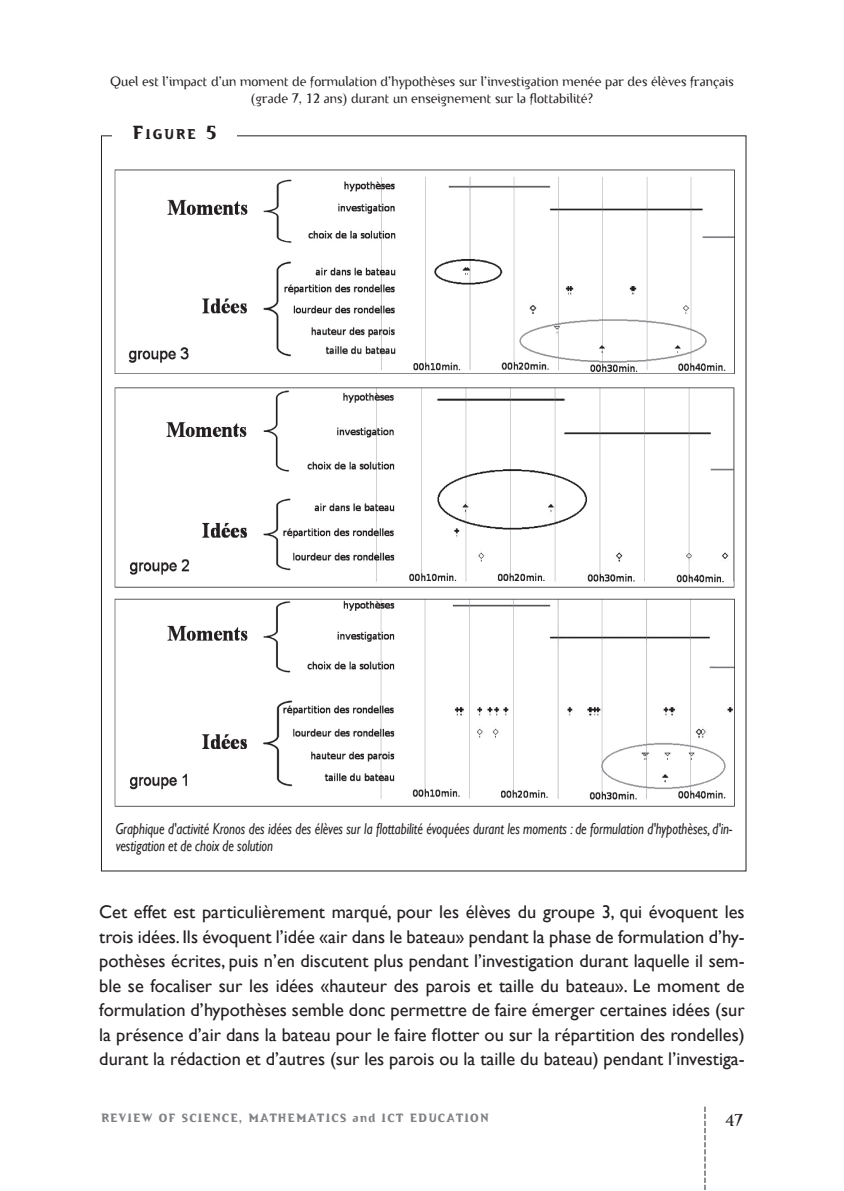
<style>
.page{position:relative;width:844px;height:1191px;background:#fff}
.page>*{position:absolute;margin:0;border:0;box-sizing:border-box;transform-origin:0 0}
.t1{font:18.38px/24.5px "Gill Sans";color:#231f20;text-align:justify}
.t2{font:300 17.5px "CF Derrida";color:#231f20}
.t3{font:italic 15.75px/17.5px "Gill Sans";color:#231f20;scale:.8 1}
.t4{font:700 14.35px "CF Derrida";letter-spacing:.135em;color:#231f20}
.t5{font:300 14px/17.5px "CF Derrida";color:#231f20;text-align:center}
.t6{font:700 12.25px "CF Derrida";letter-spacing:.1em;color:#808285}
.s1{font-size:19.25px}
</style>
<div class="page">
<svg style="left:704px;top:1106px;width:1px;height:84px"></svg>
<img style="left:114px;top:169px;width:621px;height:638px">
<p class="t5" style="left:110px;top:73px;width:625px">Quel est l’impact d’un moment de formulation d’hypothèses sur l’investigation menée par des élèves français (grade 7, 12 ans) durant un enseignement sur la flottabilité?</p>
<p class="t4" style="left:132px;top:127px;width:86px"><span class="s1">F</span>IGURE <span class="s1">5</span></p>
<p class="t3" style="left:116px;top:820px;width:772px">Graphique d'activité Kronos des idées des élèves sur la flottabilité évoquées durant les moments : de formulation d'hypothèses, d'in&shy;vestigation et de choix de solution</p>
<p class="t1" style="left:99px;top:899px;width:646px">Cet effet est particulièrement marqué, pour les élèves du groupe 3, qui évoquent les trois idées. Ils évoquent l’idée «air dans le bateau» pendant la phase de formulation d’hy&shy;pothèses écrites, puis n’en discutent plus pendant l’investigation durant laquelle il sem&shy;ble se focaliser sur les idées «hauteur des parois et taille du bateau». Le moment de formulation d’hypothèses semble donc permettre de faire émerger certaines idées (sur la présence d’air dans la bateau pour le faire flotter ou sur la répartition des rondelles) durant la rédaction et d’autres (sur les parois ou la taille du bateau) pendant l’investiga-</p>
<p class="t6" style="left:101px;top:1111px;width:389px">REVIEW OF SCIENCE, MATHEMATICS and ICT EDUCATION</p>
<p class="t2" style="left:724px;top:1110px;width:19px">47</p>
</div>
